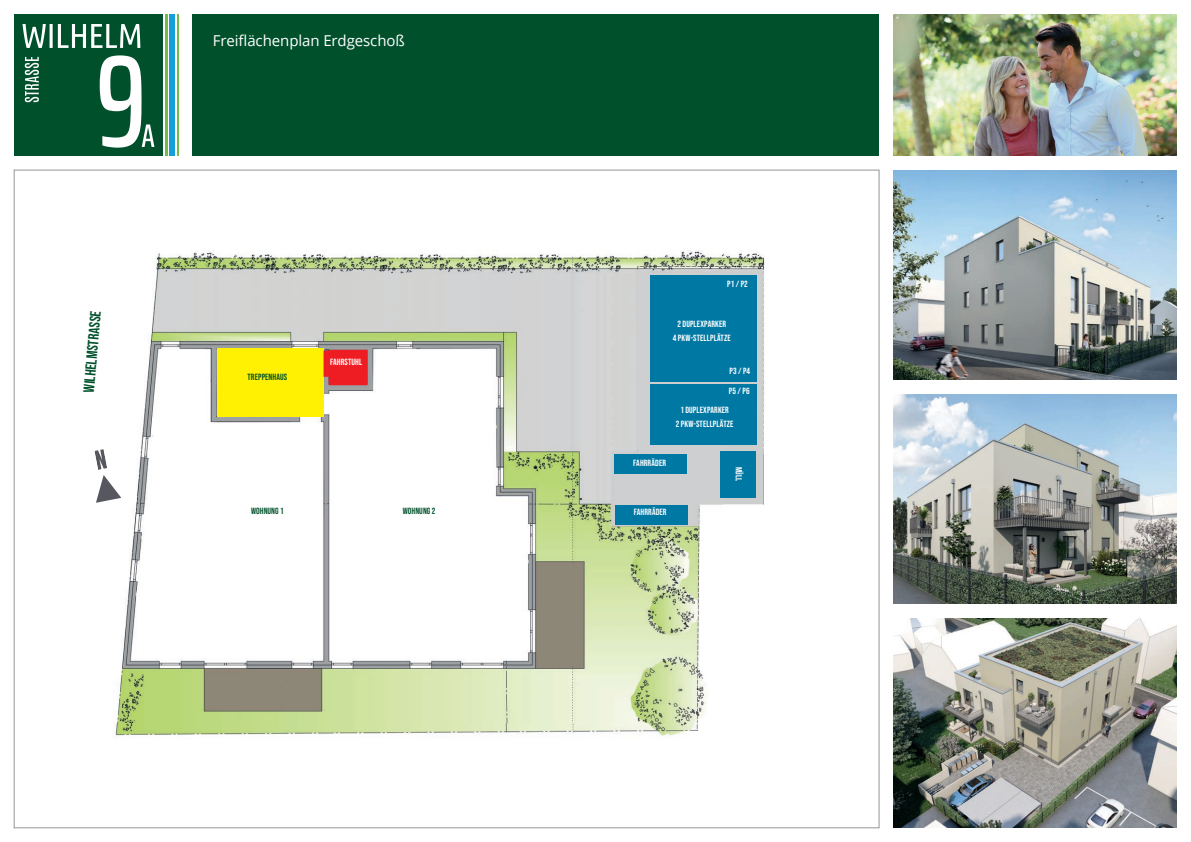
<style>
.page{position:relative;width:1191px;height:842px;background:#fff}
.page>*{position:absolute;margin:0;border:0;box-sizing:border-box;transform-origin:0 0}
.t1{font:15px "Open Sans";letter-spacing:-.005em;color:#fff}
.t2{font:15px "Bebas Neue";color:#00512b}
.t3{font:9px/14px "Bebas Neue";letter-spacing:.015em;color:#fff;text-align:center}
.t4{font:9px "Bebas Neue";letter-spacing:.01em;color:#00512b}
</style>
<div class="page">
<div style="left:193px;top:14px;width:686px;height:142px;background:#00512b"></div>
<img style="left:893px;top:14px;width:283px;height:142px">
<div style="left:169px;top:14px;width:5px;height:142px;background:#139fda"></div>
<hr style="left:165px;top:14px;width:2px;height:142px;background:#70be46">
<hr style="left:177px;top:14px;width:2px;height:142px;background:#70be46">
<div style="left:14px;top:14px;width:149px;height:142px;background:#00512b"></div>
<svg style="left:100px;top:55px;width:54px;height:93px"></svg>
<svg style="left:22px;top:24px;width:118px;height:24px"></svg>
<svg style="left:25px;top:57px;width:14px;height:45px"></svg>
<img style="left:114px;top:250px;width:652px;height:488px">
<div style="left:217px;top:348px;width:106px;height:68px;background:#fff101"></div>
<div style="left:323px;top:350px;width:44px;height:35px;background:#ee1d23"></div>
<div style="left:650px;top:276px;width:106px;height:53px;background:#0078a4"></div>
<div style="left:650px;top:329px;width:106px;height:53px;background:#0078a4"></div>
<div style="left:650px;top:384px;width:106px;height:60px;background:#0078a4"></div>
<div style="left:615px;top:454px;width:72px;height:20px;background:#0078a4"></div>
<div style="left:720px;top:451px;width:36px;height:46px;background:#0078a4"></div>
<div style="left:615px;top:505px;width:72px;height:19px;background:#0078a4"></div>
<img style="left:114px;top:435px;width:16px;height:75px">
<img style="left:96px;top:475px;width:25px;height:28px">
<img style="left:94px;top:449px;width:13px;height:21px">
<img style="left:893px;top:170px;width:283px;height:210px">
<img style="left:893px;top:394px;width:283px;height:210px">
<img style="left:893px;top:618px;width:283px;height:210px">
<h1 class="t2" style="left:80px;top:391px;width:83px;rotate:-85deg">WILHELMSTRASSE</h1>
<h1 class="t1" style="left:213px;top:30px;width:194px">Freiflächenplan Erdgeschoß</h1>
<p class="t4" style="left:247px;top:372px;width:41px">TREPPENHAUS</p>
<p class="t3" style="left:330px;top:355px;width:34px">FAHRSTUHL</p>
<p class="t4" style="left:251px;top:505px;width:34px">WOHNUNG 1</p>
<p class="t4" style="left:403px;top:505px;width:34px">WOHNUNG 2</p>
<p class="t3" style="left:727px;top:277px;width:22px">P1 / P2</p>
<p class="t3" style="left:673px;top:317px;width:59px">2 DUPLEXPARKER<br>4 PKW-STELLPLÄTZE</p>
<p class="t3" style="left:729px;top:364px;width:22px">P3 / P4</p>
<p class="t3" style="left:680px;top:382px;width:71px;line-height:18.3px;text-align:left;text-indent:48px">P5 / P6<br>1 DUPLEXPARKER</p>
<p class="t3" style="left:676px;top:417px;width:59px">2 PKW-STELLPLÄTZE</p>
<p class="t3" style="left:633px;top:456px;width:34px">FAHRRÄDER</p>
<p class="t3" style="left:634px;top:505px;width:34px">FAHRRÄDER</p>
<p class="t3" style="left:746px;top:466px;width:16px;rotate:90deg">MÜLL</p>
</div>
